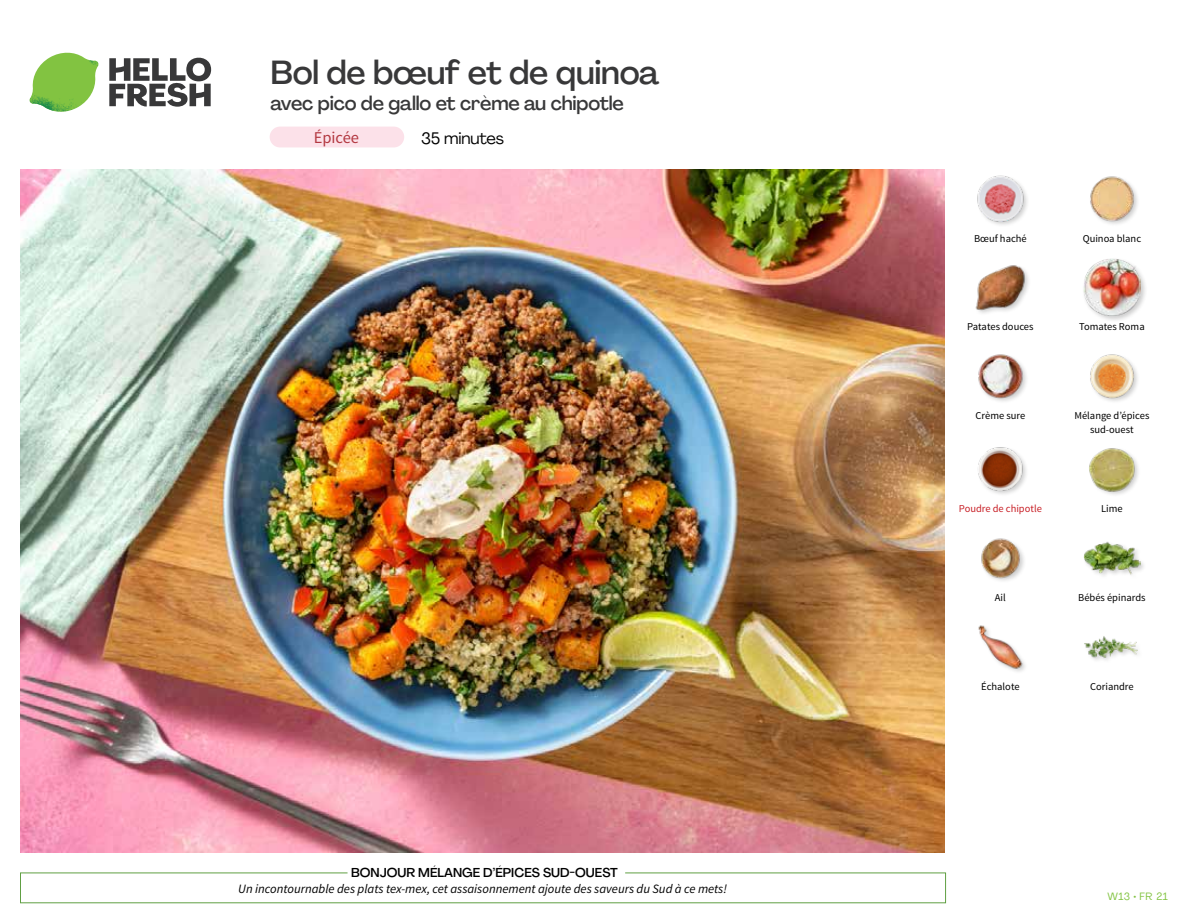
<style>
.page{position:relative;width:1188px;height:918px;background:#fff}
.page>*{position:absolute;margin:0;border:0;box-sizing:border-box;transform-origin:0 0}
.t1{font:500 33px "Agrandir";letter-spacing:-.01em;color:#383839}
.t2{font:500 19.5px "Agrandir";letter-spacing:-.01em;color:#383839}
.t3{font:16.5px "Agrandir";letter-spacing:-.01em;color:#000}
.t4{font:16.5px "Source Sans Pro";color:#b33841}
.t5{font:italic 12.75px "Source Sans Pro";color:#000}
.t6{font:500 12.75px "Agrandir";color:#000}
.t7{font:10.5px/13.5px "Source Sans Pro";color:#000;text-align:center}
.t8{font:10.5px "Source Sans Pro";color:#c82027}
.t9{font:10.5px "Agrandir";letter-spacing:.05em;color:#82c341}
</style>
<div class="page">
<div style="left:270px;top:127px;width:134px;height:20px;background:#fce1e9;border-radius:10px"></div>
<svg style="left:109px;top:57px;width:102px;height:50px"></svg>
<svg style="left:34px;top:53px;width:62px;height:40px"></svg>
<img style="left:67px;top:53px;width:32px;height:26px">
<img style="left:33px;top:75px;width:59px;height:11px">
<img style="left:29px;top:79px;width:61px;height:33px">
<img style="left:65px;top:86px;width:27px;height:25px">
<div style="left:20px;top:873px;width:926px;height:30px;border:1px solid #609f43"></div>
<div style="left:348px;top:865px;width:277px;height:15px;background:#fff"></div>
<img style="left:21px;top:170px;width:924px;height:682px">
<img style="left:1084px;top:636px;width:54px;height:23px">
<img style="left:978px;top:625px;width:47px;height:47px">
<div style="left:1083px;top:541px;width:64px;height:40px;background:#000;opacity:.2"></div>
<img style="left:1083px;top:541px;width:58px;height:40px">
<img style="left:981px;top:538px;width:43px;height:43px">
<img style="left:1089px;top:448px;width:48px;height:46px">
<img style="left:978px;top:447px;width:48px;height:47px">
<img style="left:1090px;top:354px;width:48px;height:48px">
<img style="left:978px;top:354px;width:49px;height:48px">
<div style="left:1082px;top:257px;width:65px;height:66px;background:#000;opacity:.2"></div>
<img style="left:1083px;top:259px;width:58px;height:57px">
<img style="left:975px;top:265px;width:54px;height:48px">
<img style="left:1090px;top:176px;width:48px;height:48px">
<img style="left:977px;top:175px;width:50px;height:50px">
<h1 class="t1" style="left:271px;top:52px;width:390px">Bol de bœuf et de quinoa</h1>
<h2 class="t2" style="left:271px;top:91px;width:355px">avec pico de gallo et crème au chipotle</h2>
<h3 class="t4" style="left:314px;top:128px;width:47px">Épicée</h3>
<h3 class="t3" style="left:421px;top:128px;width:85px">35 minutes</h3>
<p class="t6" style="left:351px;top:864px;width:268px">BONJOUR MÉLANGE D’ÉPICES SUD-OUEST</p>
<p class="t5" style="left:238px;top:881px;width:490px">Un incontournable des plats tex-mex, cet assaisonnement ajoute des saveurs du Sud à ce mets!</p>
<p class="t7" style="left:974px;top:232px;width:54px">Bœuf haché</p>
<p class="t7" style="left:1083px;top:232px;width:60px">Quinoa blanc</p>
<p class="t7" style="left:967px;top:320px;width:68px">Patates douces</p>
<p class="t7" style="left:1079px;top:320px;width:67px">Tomates Roma</p>
<p class="t7" style="left:976px;top:409px;width:51px">Crème sure</p>
<p class="t7" style="left:1074px;top:409px;width:76px">Mélange d’épices sud-ouest</p>
<p class="t8" style="left:959px;top:502px;width:85px">Poudre de chipotle</p>
<p class="t7" style="left:1101px;top:502px;width:23px">Lime</p>
<p class="t7" style="left:995px;top:591px;width:12px">Ail</p>
<p class="t7" style="left:1078px;top:591px;width:69px">Bébés épinards</p>
<p class="t7" style="left:981px;top:680px;width:40px">Échalote</p>
<p class="t7" style="left:1090px;top:680px;width:45px">Coriandre</p>
<p class="t9" style="left:1107px;top:890px;width:62px">W13 • FR 21</p>
</div>
